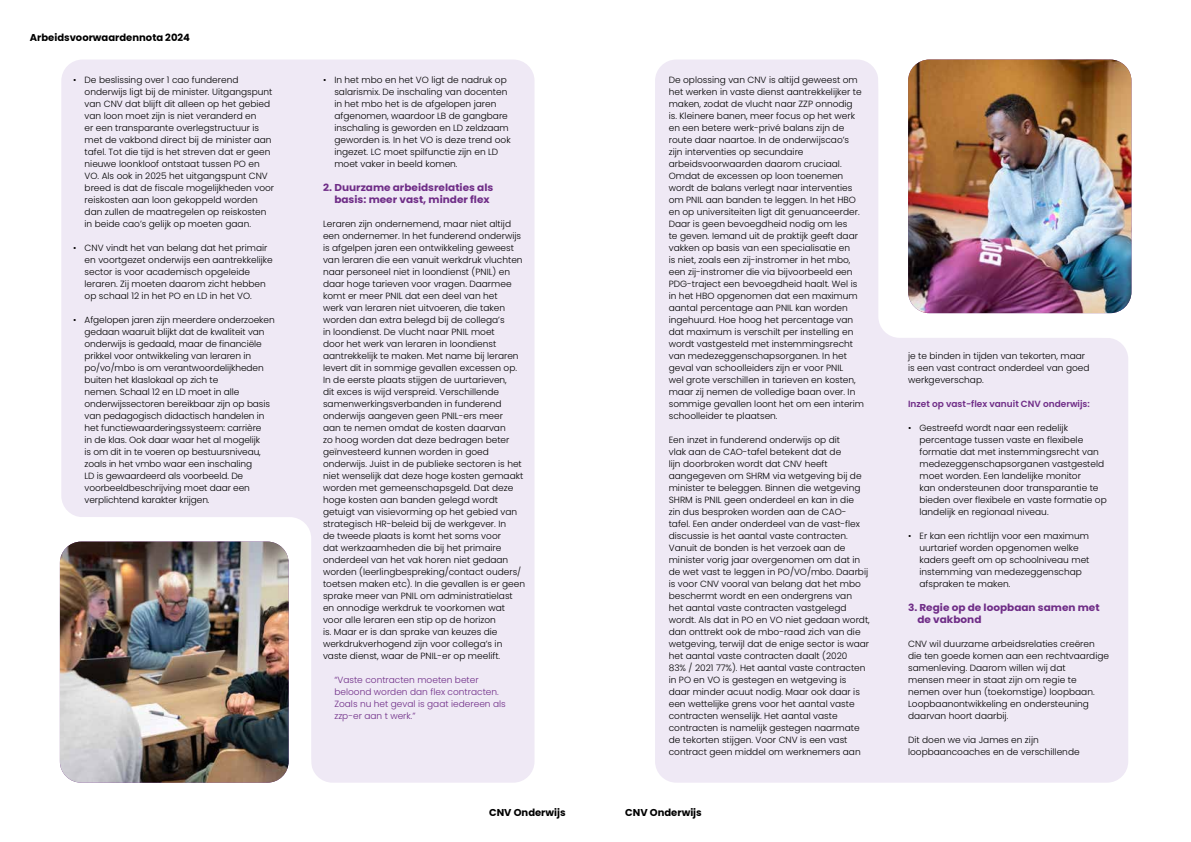
<style>
.page{position:relative;width:1191px;height:842px;background:#fff}
.page>*{position:absolute;margin:0;border:0;box-sizing:border-box;transform-origin:0 0}
.t1{font:700 10px/12px "Poppins";color:#6f2d87;scale:1.05 1}
.t2{font:700 10px "Poppins";color:#000}
.t3{font:300 9px/12px "Poppins";color:#000}
.t4{font:300 9px/12px "Poppins";color:#6f2d87}
.t5{font:600 9px "Poppins";color:#6f2d87}
</style>
<div class="page">
<div style="left:655px;top:60px;width:473px;height:723px;background:#efe9f5"></div>
<svg style="left:878px;top:59px;width:254px;height:279px"></svg>
<img style="left:908px;top:60px;width:223px;height:253px">
<div style="left:61px;top:60px;width:473px;height:723px;background:#efe9f5"></div>
<svg style="left:59px;top:517px;width:252px;height:266px"></svg>
<img style="left:60px;top:542px;width:229px;height:241px">
<p class="t2" style="left:30px;top:32px;width:162px">Arbeidsvoorwaardennota 2024</p>
<p class="t3" style="left:85px;top:74px;width:191px;text-indent:-11px">• De beslissing over 1 cao funderend onderwijs ligt bij de minister. Uitgangspunt van CNV dat blijft dit alleen op het gebied van loon moet zijn is niet veranderd en<br>er een transparante overlegstructuur is met de vakbond direct bij de minister aan tafel. Tot die tijd is het streven dat er geen nieuwe loonkloof ontstaat tussen PO en VO. Als ook in 2025 het uitgangspunt CNV breed is dat de fiscale mogelijkheden voor reiskosten aan loon gekoppeld worden dan zullen de maatregelen op reiskosten in beide cao’s gelijk op moeten gaan.</p>
<p class="t3" style="left:85px;top:242px;width:190px;text-indent:-11px">• CNV vindt het van belang dat het primair en voortgezet onderwijs een aantrekkelijke sector is voor academisch opgeleide leraren. Zij moeten daarom zicht hebben op schaal 12 in het PO en LD in het VO.</p>
<p class="t3" style="left:85px;top:314px;width:192px;text-indent:-11px">• Afgelopen jaren zijn meerdere onderzoeken gedaan waaruit blijkt dat de kwaliteit van onderwijs is gedaald, maar de financiële prikkel voor ontwikkeling van leraren in po/vo/mbo is om verantwoordelijkheden buiten het klaslokaal op zich te<br>nemen. Schaal 12 en LD moet in alle onderwijssectoren bereikbaar zijn op basis van pedagogisch didactisch handelen in het functiewaarderingssysteem: carrière<br>in de klas. Ook daar waar het al mogelijk<br>is om dit in te voeren op bestuursniveau, zoals in het vmbo waar een inschaling<br>LD is gewaardeerd als voorbeeld. De voorbeeldbeschrijving moet daar een verplichtend karakter krijgen.</p>
<p class="t3" style="left:334px;top:74px;width:178px;text-indent:-11px">• In het mbo en het VO ligt de nadruk op salarismix. De inschaling van docenten in het mbo het is de afgelopen jaren afgenomen, waardoor LB de gangbare inschaling is geworden en LD zeldzaam geworden is. In het VO is deze trend ook ingezet. LC moet spilfunctie zijn en LD moet vaker in beeld komen.</p>
<p class="t1" style="left:334px;top:182px;width:153px;text-indent:-11px">2. Duurzame arbeidsrelaties als basis: meer vast, minder flex</p>
<p class="t3" style="left:323px;top:218px;width:203px">Leraren zijn ondernemend, maar niet altijd een ondernemer. In het funderend onderwijs is afgelpen jaren een ontwikkeling geweest van leraren die een vanuit werkdruk vluchten naar personeel niet in loondienst (PNIL) en daar hoge tarieven voor vragen. Daarmee komt er meer PNIL dat een deel van het<br>werk van leraren niet uitvoeren, die taken worden dan extra belegd bij de collega’s<br>in loondienst. De vlucht naar PNIL moet<br>door het werk van leraren in loondienst aantrekkelijk te maken. Met name bij leraren levert dit in sommige gevallen excessen op.<br>In de eerste plaats stijgen de uurtarieven,<br>dit exces is wijd verspreid. Verschillende samenwerkingsverbanden in funderend onderwijs aangeven geen PNIL-ers meer<br>aan te nemen omdat de kosten daarvan<br>zo hoog worden dat deze bedragen beter geïnvesteerd kunnen worden in goed onderwijs. Juist in de publieke sectoren is het niet wenselijk dat deze hoge kosten gemaakt worden met gemeenschapsgeld. Dat deze hoge kosten aan banden gelegd wordt getuigt van visievorming op het gebied van strategisch HR-beleid bij de werkgever. In<br>de tweede plaats is komt het soms voor<br>dat werkzaamheden die bij het primaire onderdeel van het vak horen niet gedaan worden (leerlingbespreking/contact ouders/ toetsen maken etc). In die gevallen is er geen sprake meer van PNIL om administratielast en onnodige werkdruk te voorkomen wat voor alle leraren een stip op de horizon<br>is. Maar er is dan sprake van keuzes die werkdrukverhogend zijn voor collega’s in vaste dienst, waar de PNIL-er op meelift.</p>
<p class="t4" style="left:334px;top:674px;width:173px">“Vaste contracten moeten beter beloond worden dan flex contracten.<br>Zoals nu het geval is gaat iedereen als zzp-er aan t werk.”</p>
<p class="t3" style="left:669px;top:74px;width:197px">De oplossing van CNV is altijd geweest om het werken in vaste dienst aantrekkelijker te maken, zodat de vlucht naar ZZP onnodig<br>is. Kleinere banen, meer focus op het werk en een betere werk-privé balans zijn de route daar naartoe. In de onderwijscao’s zijn interventies op secundaire arbeidsvoorwaarden daarom cruciaal.<br>Omdat de excessen op loon toenemen wordt de balans verlegt naar interventies om PNIL aan banden te leggen. In het HBO en op universiteiten ligt dit genuanceerder.<br>Daar is geen bevoegdheid nodig om les<br>te geven. Iemand uit de praktijk geeft daar vakken op basis van een specialisatie en<br>is niet, zoals een zij-instromer in het mbo, een zij-instromer die via bijvoorbeeld een PDG-traject een bevoegdheid haalt. Wel is in het HBO opgenomen dat een maximum aantal percentage aan PNIL kan worden ingehuurd. Hoe hoog het percentage van dat maximum is verschilt per instelling en wordt vastgesteld met instemmingsrecht van medezeggenschapsorganen. In het geval van schoolleiders zijn er voor PNIL<br>wel grote verschillen in tarieven en kosten, maar zij nemen de volledige baan over. In sommige gevallen loont het om een interim schoolleider te plaatsen.</p>
<p class="t3" style="left:669px;top:434px;width:202px">Een inzet in funderend onderwijs op dit<br>vlak aan de CAO-tafel betekent dat de<br>lijn doorbroken wordt dat CNV heeft aangegeven om SHRM via wetgeving bij de minister te beleggen. Binnen die wetgeving SHRM is PNIL geen onderdeel en kan in die<br>zin dus besproken worden aan de CAO&shy;tafel. Een ander onderdeel van de vast-flex discussie is het aantal vaste contracten.<br>Vanuit de bonden is het verzoek aan de minister vorig jaar overgenomen om dat in de wet vast te leggen in PO/VO/mbo. Daarbij is voor CNV vooral van belang dat het mbo beschermt wordt en een ondergrens van<br>het aantal vaste contracten vastgelegd wordt. Als dat in PO en VO niet gedaan wordt, dan onttrekt ook de mbo-raad zich van die wetgeving, terwijl dat de enige sector is waar het aantal vaste contracten daalt (2020<br>83% / 2021 77%). Het aantal vaste contracten in PO en VO is gestegen en wetgeving is daar minder acuut nodig. Maar ook daar is een wettelijke grens voor het aantal vaste contracten wenselijk. Het aantal vaste contracten is namelijk gestegen naarmate de tekorten stijgen. Voor CNV is een vast contract geen middel om werknemers aan</p>
<p class="t2" style="left:489px;top:807px;width:78px">CNV Onderwijs</p>
<p class="t2" style="left:625px;top:807px;width:78px">CNV Onderwijs</p>
<p class="t3" style="left:908px;top:350px;width:183px">je te binden in tijden van tekorten, maar is een vast contract onderdeel van goed werkgeverschap.</p>
<p class="t5" style="left:908px;top:399px;width:183px">Inzet op vast-flex vanuit CNV onderwijs:</p>
<p class="t3" style="left:919px;top:422px;width:189px;text-indent:-11px">• Gestreefd wordt naar een redelijk percentage tussen vaste en flexibele formatie dat met instemmingsrecht van medezeggenschapsorganen vastgesteld moet worden. Een landelijke monitor<br>kan ondersteunen door transparantie te bieden over flexibele en vaste formatie op landelijk en regionaal niveau.</p>
<p class="t3" style="left:919px;top:530px;width:171px;text-indent:-11px">• Er kan een richtlijn voor een maximum uurtarief worden opgenomen welke kaders geeft om op schoolniveau met instemming van medezeggenschap afspraken te maken.</p>
<p class="t1" style="left:917px;top:602px;width:175px;text-indent:-9px">3. Regie op de loopbaan samen met de vakbond</p>
<p class="t3" style="left:908px;top:638px;width:202px">CNV wil duurzame arbeidsrelaties creëren die ten goede komen aan een rechtvaardige samenleving. Daarom willen wij dat<br>mensen meer in staat zijn om regie te nemen over hun (toekomstige) loopbaan.<br>Loopbaanontwikkeling en ondersteuning daarvan hoort daarbij.</p>
<p class="t3" style="left:908px;top:734px;width:173px">Dit doen we via James en zijn loopbaancoaches en de verschillende</p>
</div>
